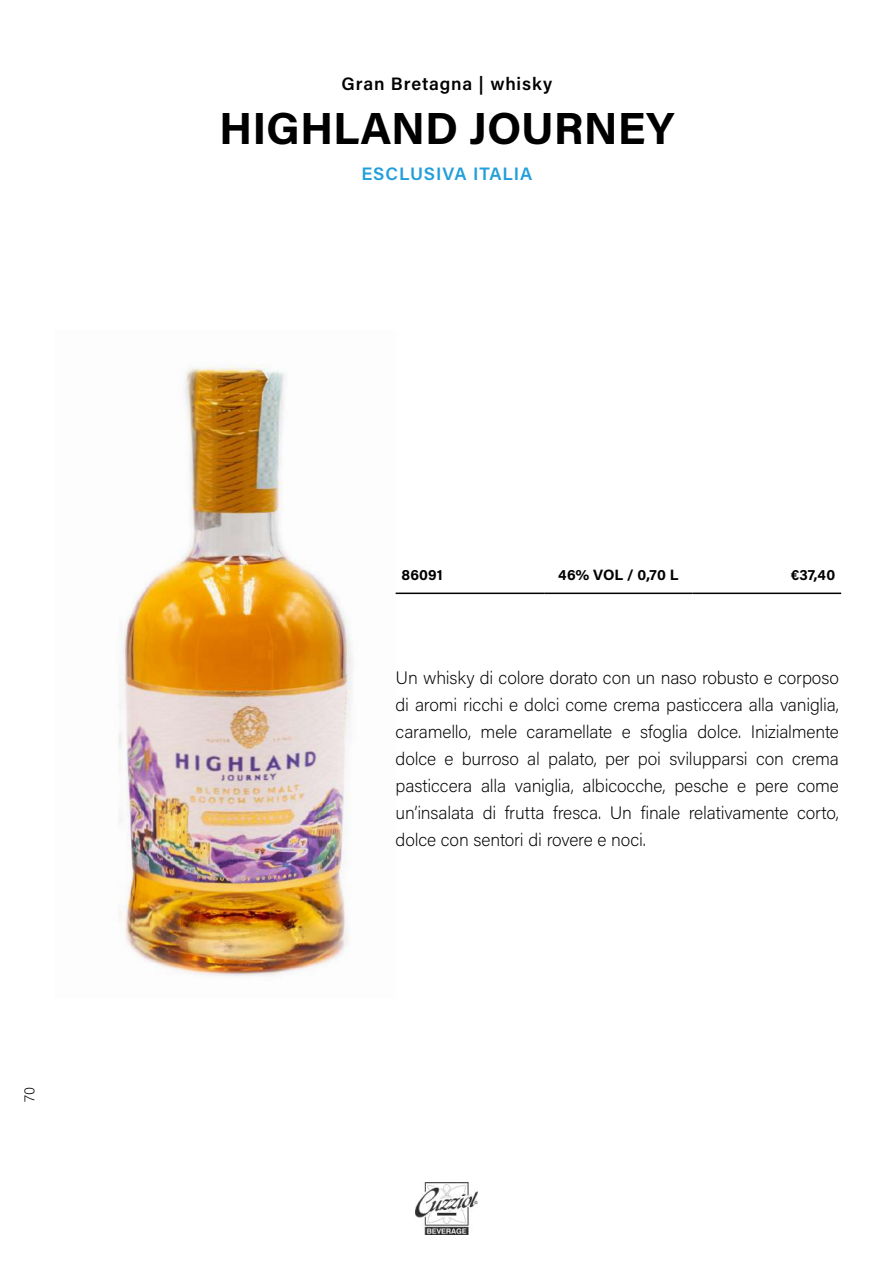
<style>
.page{position:relative;width:893px;height:1263px;background:#fff}
.page>*{position:absolute;margin:0;border:0;box-sizing:border-box;transform-origin:0 0}
.t1{font:700 45px "Acumin Pro";letter-spacing:-.005em;color:#000}
.t2{font:200 18px/27px "Acumin Pro";letter-spacing:-.01em;color:#000;text-align:justify}
.t3{font:600 18px "Acumin Pro";letter-spacing:.045em;color:#000}
.t4{font:600 18px "Acumin Pro";letter-spacing:.05em;color:#219fda}
.t5{font:700 15px "Acumin Pro";color:#000}
.t6{font:200 15px "Acumin Pro";color:#000}
</style>
<div class="page">
<img style="left:119px;top:364px;width:277px;height:612px">
<hr style="left:396px;top:592px;width:148px;height:2px;background:#000">
<hr style="left:544px;top:592px;width:149px;height:2px;background:#000">
<hr style="left:693px;top:592px;width:148px;height:2px;background:#000">
<img style="left:416px;top:1182px;width:61px;height:52px">
<p class="t6" style="left:19px;top:1102px;width:17px;rotate:-90deg">70</p>
<p class="t3" style="left:341px;top:71px;width:212px">Gran Bretagna | whisky</p>
<h1 class="t1" style="left:219px;top:97px;width:457px">HIGHLAND JOURNEY</h1>
<p class="t4" style="left:361px;top:161px;width:173px">ESCLUSIVA ITALIA</p>
<p class="t5" style="left:402px;top:564px;width:43px">86091</p>
<p class="t5" style="left:558px;top:564px;width:122px">46% VOL / 0,70 L</p>
<p class="t5" style="left:791px;top:564px;width:46px">€37,40</p>
<p class="t2" style="left:396px;top:664px;width:445px">Un whisky di colore dorato con un naso robusto e corposo di aromi ricchi e dolci come crema pasticcera alla vaniglia, caramello, mele caramellate e sfoglia dolce. Inizialmente dolce e burroso al palato, per poi svilupparsi con crema pasticcera alla vaniglia, albicocche, pesche e pere come un’insalata di frutta fresca. Un finale relativamente corto, dolce con sentori di rovere e noci.</p>
</div>
